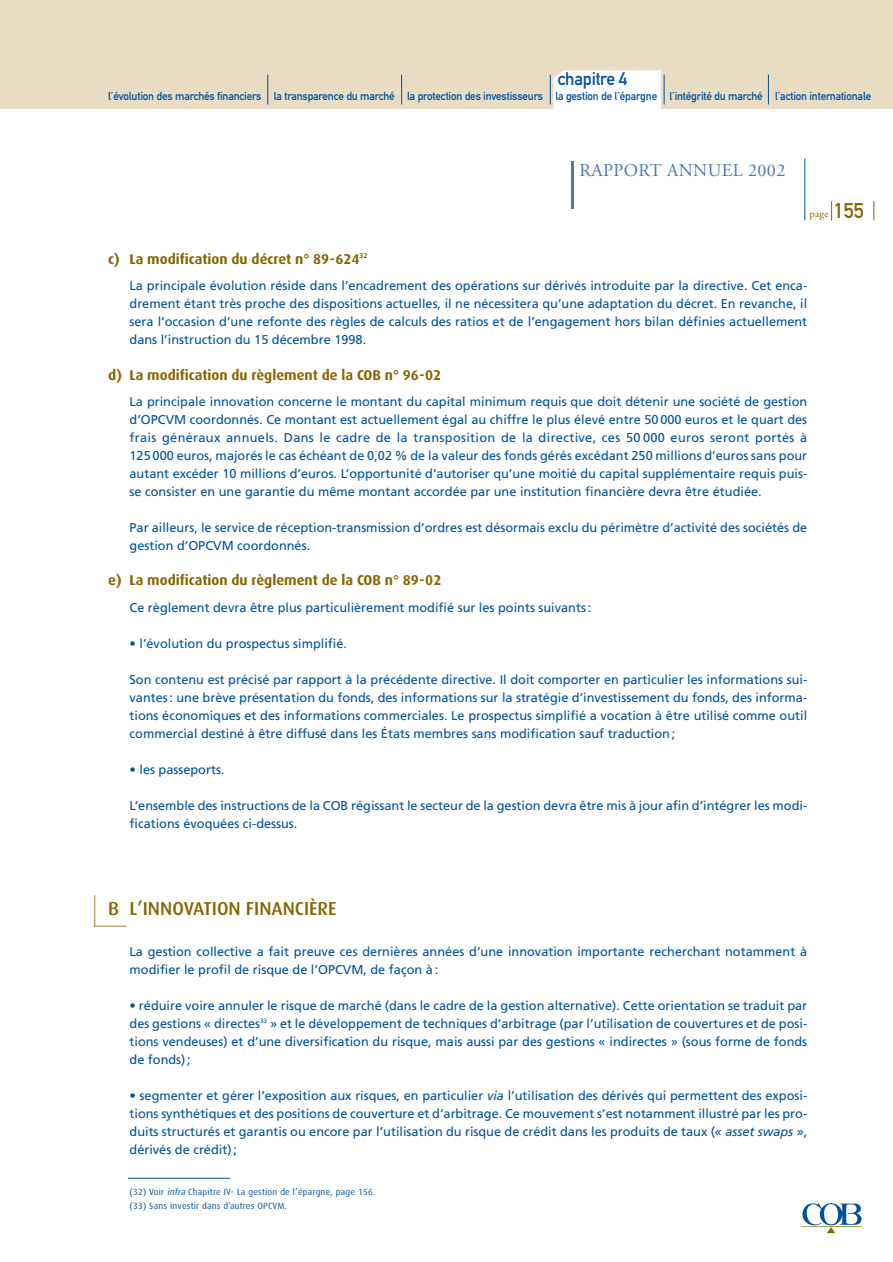
<style>
.page{position:relative;width:893px;height:1262px;background:#fff}
.page>*{position:absolute;margin:0;border:0;box-sizing:border-box;transform-origin:0 0}
.t1{font:500 18.75px "Dax";color:#876500}
.t2{font:18px "Adobe Garamond";letter-spacing:.025em;color:#4f74b1}
.t3{font:18px "DIN Mittelschrift";letter-spacing:-.015em;color:#00529b}
.t4{font:700 14.25px "Dax";color:#876500}
.t5{font:12.75px/18px "Frutiger";color:#00529b;text-align:justify}
.t6{font:11.4px "DIN Mittelschrift";letter-spacing:-.015em;color:#00529b}
.t7{font:10.5px "Adobe Garamond";color:#876500}
.t8{font:9px/13.8px "Dax";letter-spacing:.025em;color:#00529b}
.s1{font-family:"DIN Mittelschrift";font-size:21px}
.s2{font-style:italic}
</style>
<div class="page">
<div style="left:0;top:0;width:892px;height:108px;background:#e9dcc4"></div>
<hr style="left:571px;top:161px;width:3px;height:47px;background:#4f74b1">
<hr style="left:804px;top:158px;width:1px;height:62px;background:#00529b">
<svg style="left:802px;top:1203px;width:59px;height:30px"></svg>
<hr style="left:801px;top:1226px;width:60px;height:1px;background:#8a6800">
<svg style="left:831px;top:201px;width:1px;height:19px"></svg>
<svg style="left:873px;top:201px;width:1px;height:19px"></svg>
<svg style="left:267px;top:75px;width:1px;height:29px"></svg>
<svg style="left:401px;top:75px;width:1px;height:29px"></svg>
<svg style="left:550px;top:70px;width:114px;height:39px;background:#fbfbfa"></svg>
<svg style="left:768px;top:75px;width:1px;height:29px"></svg>
<hr style="left:128px;top:1178px;width:102px;height:1px;background:#00529b">
<hr style="left:94px;top:895px;width:1px;height:31px;background:#c2a870">
<hr style="left:94px;top:925px;width:32px;height:2px;background:#c2a870">
<h2 class="t3" style="left:558px;top:73px;width:71px">chapitre 4</h2>
<p class="t6" style="left:108px;top:92px;width:764px">l’évolution des marchés financiers la transparence du marché la protection des investisseurs la gestion de l’épargne l’intégrité du marché l’action internationale</p>
<h2 class="t2" style="left:579px;top:163px;width:207px">RAPPORT ANNUEL 2002</h2>
<p class="t7" style="left:809px;top:210px;width:56px">page <span class="s1">155</span></p>
<p class="t4" style="left:108px;top:253px;width:261px">c) La modification du décret n° 89-624<sup>32</sup></p>
<p class="t5" style="left:129px;top:278px;width:679px">La principale évolution réside dans l’encadrement des opérations sur dérivés introduite par la directive. Cet enca&shy;drement étant très proche des dispositions actuelles, il ne nécessitera qu’une adaptation du décret. En revanche, il sera l’occasion d’une refonte des règles de calculs des ratios et de l’engagement hors bilan définies actuellement dans l’instruction du 15 décembre 1998.</p>
<p class="t4" style="left:108px;top:368px;width:334px">d) La modification du règlement de la COB n° 96-02</p>
<p class="t5" style="left:129px;top:393px;width:679px">La principale innovation concerne le montant du capital minimum requis que doit détenir une société de gestion d’OPCVM coordonnés. Ce montant est actuellement égal au chiffre le plus élevé entre 50 000 euros et le quart des frais généraux annuels. Dans le cadre de la transposition de la directive, ces 50 000 euros seront portés à 125 000 euros, majorés le cas échéant de 0,02 % de la valeur des fonds gérés excédant 250 millions d’euros sans pour autant excéder 10 millions d’euros. L’opportunité d’autoriser qu’une moitié du capital supplémentaire requis puis&shy;se consister en une garantie du même montant accordée par une institution financière devra être étudiée.</p>
<p class="t5" style="left:129px;top:519px;width:679px">Par ailleurs, le service de réception-transmission d’ordres est désormais exclu du périmètre d’activité des sociétés de gestion d’OPCVM coordonnés.</p>
<p class="t4" style="left:108px;top:574px;width:334px">e) La modification du règlement de la COB n° 89-02</p>
<p class="t5" style="left:129px;top:599px;width:463px">Ce règlement devra être plus particulièrement modifié sur les points suivants :</p>
<p class="t5" style="left:129px;top:635px;width:219px">• l’évolution du prospectus simplifié.</p>
<p class="t5" style="left:129px;top:671px;width:679px">Son contenu est précisé par rapport à la précédente directive. Il doit comporter en particulier les informations sui&shy;vantes : une brève présentation du fonds, des informations sur la stratégie d’investissement du fonds, des informa&shy;tions économiques et des informations commerciales. Le prospectus simplifié a vocation à être utilisé comme outil commercial destiné à être diffusé dans les États membres sans modification sauf traduction ;</p>
<p class="t5" style="left:129px;top:761px;width:96px">• les passeports.</p>
<p class="t5" style="left:129px;top:797px;width:679px">L’ensemble des instructions de la COB régissant le secteur de la gestion devra être mis à jour afin d’intégrer les modi&shy;fications évoquées ci-dessus.</p>
<h1 class="t1" style="left:108px;top:900px;width:230px">B L’INNOVATION FINANCIÈRE</h1>
<p class="t5" style="left:129px;top:943px;width:679px">La gestion collective a fait preuve ces dernières années d’une innovation importante recherchant notamment à modifier le profil de risque de l’OPCVM, de façon à :</p>
<p class="t5" style="left:129px;top:997px;width:679px">• réduire voire annuler le risque de marché (dans le cadre de la gestion alternative). Cette orientation se traduit par des gestions « directes<sup>33</sup> » et le développement de techniques d’arbitrage (par l’utilisation de couvertures et de posi&shy;tions vendeuses) et d’une diversification du risque, mais aussi par des gestions « indirectes » (sous forme de fonds de fonds) ;</p>
<p class="t5" style="left:129px;top:1087px;width:679px">• segmenter et gérer l’exposition aux risques, en particulier <span class="s2">via</span> l’utilisation des dérivés qui permettent des exposi&shy;tions synthétiques et des positions de couverture et d’arbitrage. Ce mouvement s’est notamment illustré par les pro&shy;duits structurés et garantis ou encore par l’utilisation du risque de crédit dans les produits de taux (<span class="s2">« asset swaps »</span>, dérivés de crédit) ;</p>
<p class="t8" style="left:129px;top:1185px;width:247px">(32) Voir <span class="s2">infra</span>Chapitre IV- La gestion de l’épargne, page 156. (33) Sans investir dans d’autres OPCVM.</p>
</div>
